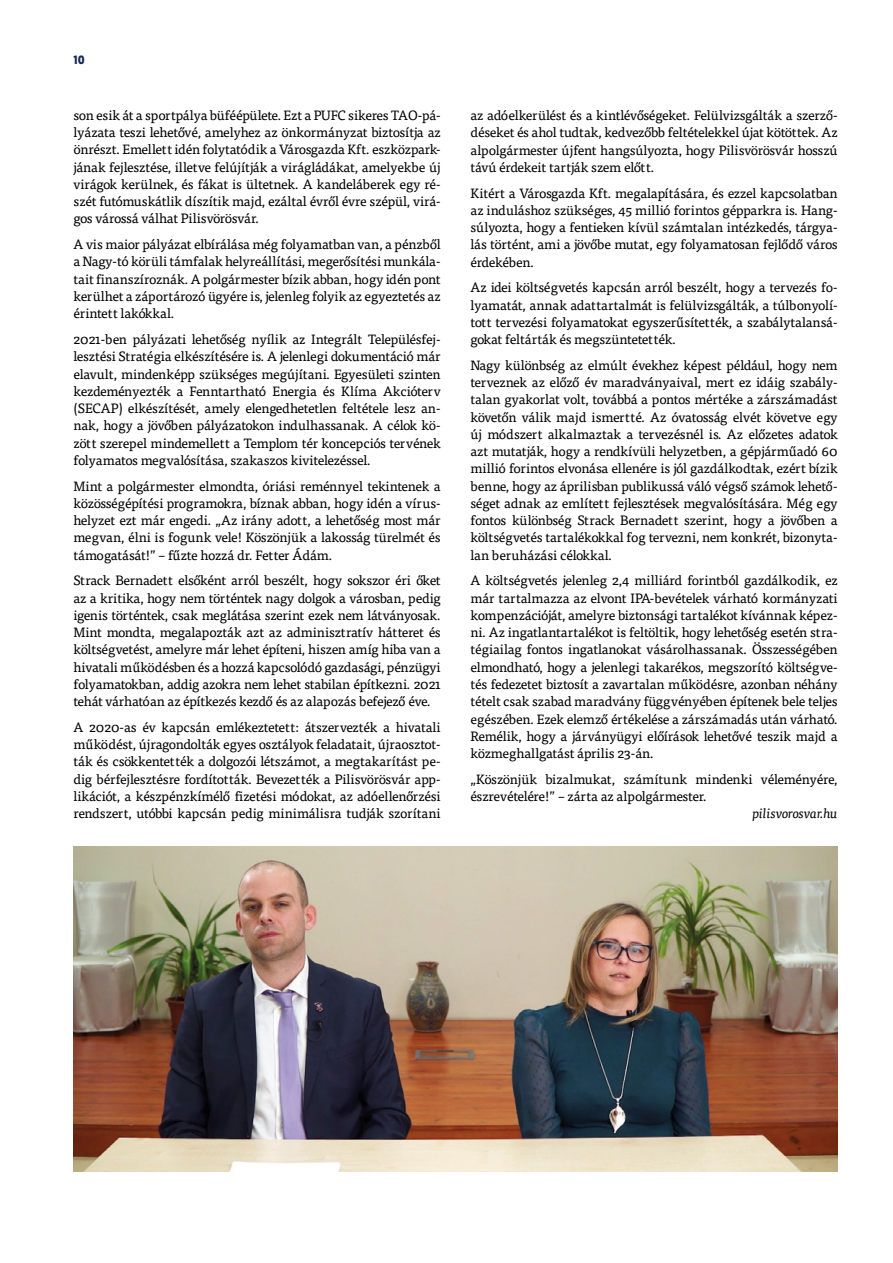
<style>
.page{position:relative;width:893px;height:1263px;background:#fff}
.page>*{position:absolute;margin:0;border:0;box-sizing:border-box;transform-origin:0 0}
.t1{font:13.5px/17.2px "Tisa Pro";letter-spacing:-.005em;color:#000;text-align:justify}
.t2{font:italic 13.5px "Tisa Pro";letter-spacing:-.025em;color:#000}
.t3{font:700 12px "Geomanist";color:#1a2a53}
</style>
<div class="page">
<img style="left:74px;top:846px;width:764px;height:325px">
<p class="t3" style="left:74px;top:52px;width:13px">10</p>
<p class="t1" style="left:74px;top:106px;width:369px">son esik át a sportpálya büféépülete. Ezt a PUFC sikeres TAO-pá&shy;lyázata teszi lehetővé, amelyhez az önkormányzat biztosítja az önrészt. Emellett idén folytatódik a Városgazda Kft. eszközpark&shy;jának fejlesztése, illetve felújítják a virágládákat, amelyekbe új virágok kerülnek, és fákat is ültetnek. A kandeláberek egy ré&shy;szét futómuskátlik díszítik majd, ezáltal évről évre szépül, virá&shy;gos várossá válhat Pilisvörösvár.</p>
<p class="t1" style="left:74px;top:235px;width:369px">A vis maior pályázat elbírálása még folyamatban van, a pénzből a Nagy-tó körüli támfalak helyreállítási, megerősítési munkála&shy;tait finanszíroznák. A polgármester bízik abban, hogy idén pont kerülhet a záportározó ügyére is, jelenleg folyik az egyeztetés az érintett lakókkal.</p>
<p class="t1" style="left:73px;top:330px;width:369px">2021-ben pályázati lehetőség nyílik az Integrált Településfej&shy;lesztési Stratégia elkészítésére is. A jelenlegi dokumentáció már elavult, mindenképp szükséges megújítani. Egyesületi szinten kezdeményezték a Fenntartható Energia és Klíma Akcióterv (SECAP) elkészítését, amely elengedhetetlen feltétele lesz an&shy;nak, hogy a jövőben pályázatokon indulhassanak. A célok kö&shy;zött szerepel mindemellett a Templom tér koncepciós tervének folyamatos megvalósítása, szakaszos kivitelezéssel.</p>
<p class="t1" style="left:73px;top:476px;width:369px">Mint a polgármester elmondta, óriási reménnyel tekintenek a közösségépítési programokra, bíznak abban, hogy idén a vírus&shy;helyzet ezt már engedi. „Az irány adott, a lehetőség most már megvan, élni is fogunk vele! Köszönjük a lakosság türelmét és támogatását!” – fűzte hozzá dr. Fetter Ádám.</p>
<p class="t1" style="left:74px;top:571px;width:369px">Strack Bernadett elsőként arról beszélt, hogy sokszor éri őket az a kritika, hogy nem történtek nagy dolgok a városban, pedig igenis történtek, csak meglátása szerint ezek nem látványosak.<br>Mint mondta, megalapozták azt az adminisztratív hátteret és költségvetést, amelyre már lehet építeni, hiszen amíg hiba van a hivatali működésben és a hozzá kapcsolódó gazdasági, pénzügyi folyamatokban, addig azokra nem lehet stabilan építkezni. 2021 tehát várhatóan az építkezés kezdő és az alapozás befejező éve.</p>
<p class="t1" style="left:73px;top:718px;width:369px">A 2020-as év kapcsán emlékeztetett: átszervezték a hivatali működést, újragondolták egyes osztályok feladatait, újraosztot&shy;ták és csökkentették a dolgozói létszámot, a megtakarítást pe&shy;dig bérfejlesztésre fordították. Bevezették a Pilisvörösvár app&shy;likációt, a készpénzkímélő fizetési módokat, az adóellenőrzési rendszert, utóbbi kapcsán pedig minimálisra tudják szorítani</p>
<p class="t1" style="left:470px;top:106px;width:369px">az adóelkerülést és a kintlévőségeket. Felülvizsgálták a szerző&shy;déseket és ahol tudtak, kedvezőbb feltételekkel újat kötöttek. Az alpolgármester újfent hangsúlyozta, hogy Pilisvörösvár hosszú távú érdekeit tartják szem előtt.</p>
<p class="t1" style="left:470px;top:183px;width:369px">Kitért a Városgazda Kft. megalapítására, és ezzel kapcsolatban az induláshoz szükséges, 45 millió forintos gépparkra is. Hang&shy;súlyozta, hogy a fentieken kívül számtalan intézkedés, tárgya&shy;lás történt, ami a jövőbe mutat, egy folyamatosan fejlődő város érdekében.</p>
<p class="t1" style="left:470px;top:278px;width:369px">Az idei költségvetés kapcsán arról beszélt, hogy a tervezés fo&shy;lyamatát, annak adattartalmát is felülvizsgálták, a túlbonyolí&shy;tott tervezési folyamatokat egyszerűsítették, a szabálytalansá&shy;gokat feltárták és megszüntetették.</p>
<p class="t1" style="left:470px;top:356px;width:369px">Nagy különbség az elmúlt évekhez képest például, hogy nem terveznek az előző év maradványaival, mert ez idáig szabály&shy;talan gyakorlat volt, továbbá a pontos mértéke a zárszámadást követőn válik majd ismertté. Az óvatosság elvét követve egy új módszert alkalmaztak a tervezésnél is. Az előzetes adatok azt mutatják, hogy a rendkívüli helyzetben, a gépjárműadó 60 millió forintos elvonása ellenére is jól gazdálkodtak, ezért bízik benne, hogy az áprilisban publikussá váló végső számok lehető&shy;séget adnak az említett fejlesztések megvalósítására. Még egy fontos különbség Strack Bernadett szerint, hogy a jövőben a költségvetés tartalékokkal fog tervezni, nem konkrét, bizonyta&shy;lan beruházási célokkal.</p>
<p class="t1" style="left:470px;top:571px;width:369px">A költségvetés jelenleg 2,4 milliárd forintból gazdálkodik, ez már tartalmazza az elvont IPA-bevételek várható kormányzati kompenzációját, amelyre biztonsági tartalékot kívánnak képez&shy;ni. Az ingatlantartalékot is feltöltik, hogy lehetőség esetén stra&shy;tégiailag fontos ingatlanokat vásárolhassanak. Összességében elmondható, hogy a jelenlegi takarékos, megszorító költségve&shy;tés fedezetet biztosít a zavartalan működésre, azonban néhány tételt csak szabad maradvány függvényében építenek bele teljes egészében. Ezek elemző értékelése a zárszámadás után várható.<br>Remélik, hogy a járványügyi előírások lehetővé teszik majd a közmeghallgatást április 23-án.</p>
<p class="t1" style="left:470px;top:770px;width:369px">„Köszönjük bizalmukat, számítunk mindenki véleményére, észrevételére!” – zárta az alpolgármester.</p>
<p class="t2" style="left:753px;top:804px;width:87px">pilisvorosvar.hu</p>
</div>
